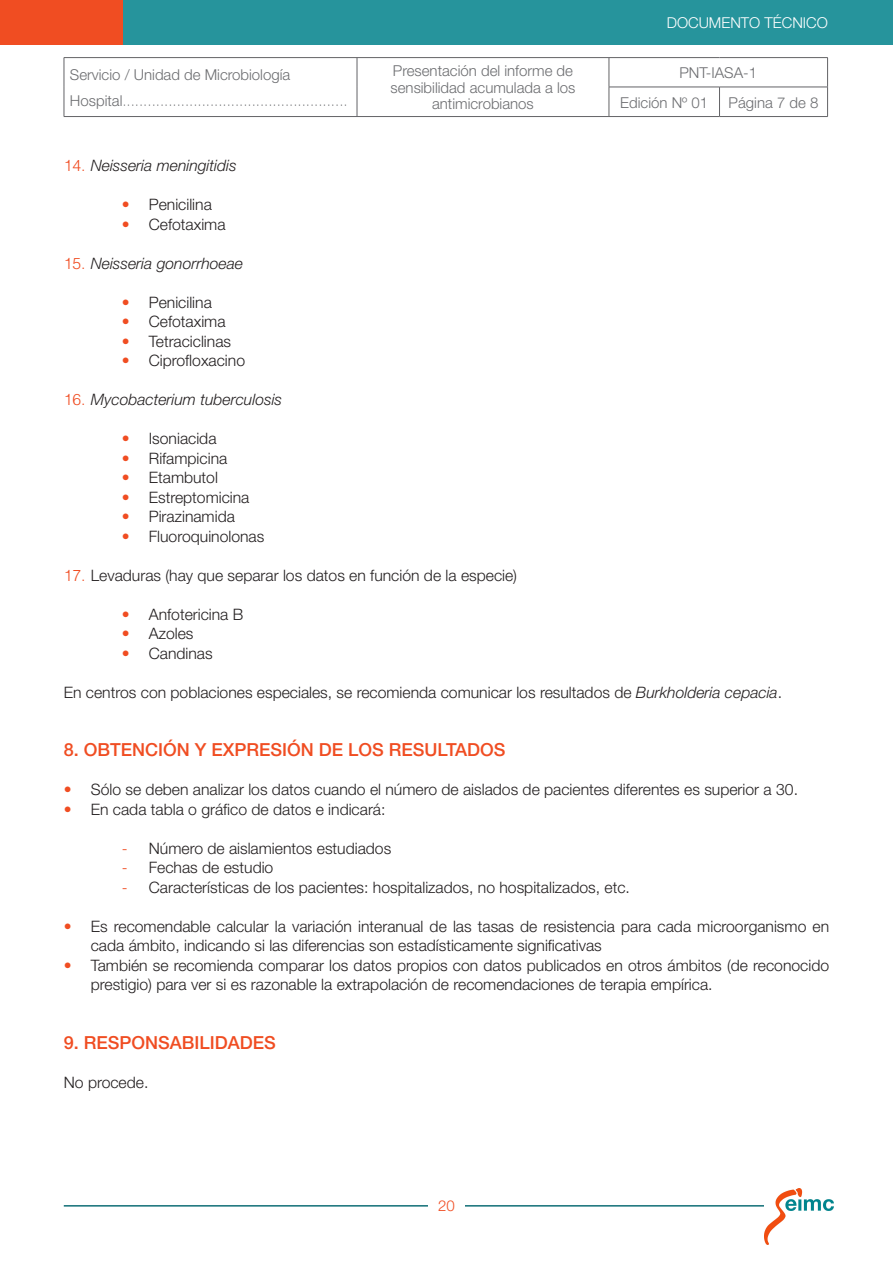
<style>
.page{position:relative;width:893px;height:1263px;background:#fff}
.page>*{position:absolute;margin:0;border:0;box-sizing:border-box;transform-origin:0 0}
.t1{font:500 18px "Helvetica Neue";color:#f04d22}
.t2{font:300 15.75px/19.5px "Helvetica Neue";color:#231f20}
.t3{font:italic 300 15.75px "Helvetica Neue";color:#231f20}
.t4{font:300 15px/16.5px "Helvetica Neue";color:#6c6d70;text-align:center}
.t5{font:100 15px/25.5px "Helvetica Neue";color:#6c6d70}
.t6{font:300 15px "Helvetica Neue";color:#fff}
.t7{font:300 15px "Helvetica Neue";color:#f04d22}
.s1{font-weight:300}
.s2{font-family:"Helvetica";font-style:normal;color:#f04d22}
.s3{font-family:"Helvetica";color:#f04d22}
.s4{font-style:italic}
.s5{color:#f04d22}
</style>
<div class="page">
<hr style="left:64px;top:1205px;width:769px;height:1px;background:#106e76">
<div style="left:428px;top:1192px;width:37px;height:26px;background:#fff"></div>
<div style="left:0;top:0;width:123px;height:45px;background:#f04d22"></div>
<div style="left:123px;top:0;width:770px;height:45px;background:#26949c"></div>
<img style="left:764px;top:1188px;width:69px;height:56px">
<hr style="left:64px;top:116px;width:293px;height:1px;background:#636366">
<hr style="left:64px;top:57px;width:293px;height:1px;background:#636366">
<hr style="left:357px;top:57px;width:252px;height:1px;background:#636366">
<svg style="left:64px;top:58px;width:1px;height:58px"></svg>
<svg style="left:357px;top:58px;width:1px;height:58px"></svg>
<hr style="left:609px;top:57px;width:110px;height:1px;background:#636366">
<hr style="left:719px;top:57px;width:109px;height:1px;background:#636366">
<hr style="left:609px;top:87px;width:110px;height:1px;background:#636366">
<svg style="left:609px;top:58px;width:1px;height:58px"></svg>
<hr style="left:719px;top:87px;width:109px;height:1px;background:#636366">
<svg style="left:719px;top:87px;width:1px;height:29px"></svg>
<svg style="left:827px;top:58px;width:1px;height:58px"></svg>
<hr style="left:357px;top:116px;width:252px;height:1px;background:#636366">
<hr style="left:609px;top:116px;width:110px;height:1px;background:#636366">
<hr style="left:719px;top:116px;width:109px;height:1px;background:#636366">
<p class="t6" style="left:667px;top:14px;width:163px">DOCUMENTO TÉCNICO</p>
<p class="t5" style="left:70px;top:62px;width:279px"><span class="s1">Servicio / Unidad de Microbiología<br>Hospital</span>......................................................</p>
<p class="t4" style="left:391px;top:63px;width:186px">Presentación del informe de sensibilidad acumulada a los antimicrobianos</p>
<p class="t4" style="left:620px;top:58px;width:138px;line-height:29.4px;text-align:left;text-indent:59px">PNT-IASA-1<br>Edición Nº 01</p>
<p class="t4" style="left:729px;top:94px;width:91px">Página 7 de 8</p>
<p class="t3" style="left:64px;top:156px;width:174px"><span class="s2">14.</span> Neisseria meningitidis</p>
<p class="t2" style="left:122px;top:194px;width:92px"><span class="s3">•</span> Penicilina</p>
<p class="t2" style="left:122px;top:214px;width:105px"><span class="s3">•</span> Cefotaxima</p>
<p class="t3" style="left:64px;top:254px;width:181px"><span class="s2">15.</span> Neisseria gonorrhoeae</p>
<p class="t2" style="left:122px;top:292px;width:92px"><span class="s3">•</span> Penicilina</p>
<p class="t2" style="left:122px;top:311px;width:105px"><span class="s3">•</span> Cefotaxima</p>
<p class="t2" style="left:122px;top:331px;width:111px"><span class="s3">•</span> Tetraciclinas</p>
<p class="t2" style="left:122px;top:350px;width:125px"><span class="s3">•</span> Ciprofloxacino</p>
<p class="t3" style="left:64px;top:390px;width:220px"><span class="s2">16.</span> Mycobacterium tuberculosis</p>
<p class="t2" style="left:122px;top:428px;width:96px"><span class="s3">•</span> Isoniacida</p>
<p class="t2" style="left:122px;top:448px;width:107px"><span class="s3">•</span> Rifampicina</p>
<p class="t2" style="left:122px;top:467px;width:98px"><span class="s3">•</span> Etambutol</p>
<p class="t2" style="left:122px;top:487px;width:129px"><span class="s3">•</span> Estreptomicina</p>
<p class="t2" style="left:122px;top:506px;width:115px"><span class="s3">•</span> Pirazinamida</p>
<p class="t2" style="left:122px;top:526px;width:144px"><span class="s3">•</span> Fluoroquinolonas</p>
<p class="t2" style="left:64px;top:565px;width:455px"><span class="s3">17.</span> Levaduras (hay que separar los datos en función de la especie)</p>
<p class="t2" style="left:122px;top:604px;width:123px"><span class="s3">•</span> Anfotericina B</p>
<p class="t2" style="left:122px;top:623px;width:73px"><span class="s3">•</span> Azoles</p>
<p class="t2" style="left:122px;top:643px;width:92px"><span class="s3">•</span> Candinas</p>
<p class="t2" style="left:64px;top:682px;width:720px">En centros con poblaciones especiales, se recomienda comunicar los resultados de <span class="s4">Burkholderia cepacia</span>.</p>
<p class="t1" style="left:64px;top:739px;width:33px">8. OBTENCIÓN</p>
<p class="t1" style="left:195px;top:739px;width:64px">Y EXPRESIÓN</p>
<p class="t1" style="left:319px;top:739px;width:42px">DE LOS</p>
<p class="t1" style="left:389px;top:739px;width:13px">RESULTADOS</p>
<p class="t2" style="left:64px;top:779px;width:736px"><span class="s3">•</span> Sólo se deben analizar los datos cuando el número de aislados de pacientes diferentes es superior a 30.</p>
<p class="t2" style="left:64px;top:799px;width:323px"><span class="s3">•</span> En cada tabla o gráfico de datos e indicará:</p>
<p class="t2" style="left:122px;top:838px;width:271px"><span class="s5">-</span> Número de aislamientos estudiados</p>
<p class="t2" style="left:122px;top:857px;width:153px"><span class="s5">-</span> Fechas de estudio</p>
<p class="t2" style="left:122px;top:877px;width:510px"><span class="s5">-</span> Características de los pacientes: hospitalizados, no hospitalizados, etc.</p>
<p class="t2" style="left:91px;top:916px;width:740px;text-indent:-27px"><span class="s3">•</span> Es recomendable calcular la variación interanual de las tasas de resistencia para cada microorganismo en cada ámbito, indicando si las diferencias son estadísticamente significativas</p>
<p class="t2" style="left:91px;top:955px;width:740px;text-indent:-27px"><span class="s3">•</span> También se recomienda comparar los datos propios con datos publicados en otros ámbitos (de reconocido prestigio) para ver si es razonable la extrapolación de recomendaciones de terapia empírica.</p>
<p class="t1" style="left:64px;top:1031px;width:33px">9. RES</p>
<p class="t1" style="left:119px;top:1031px;width:25px">PONSABILIDADES</p>
<p class="t2" style="left:64px;top:1072px;width:86px">No procede.</p>
<p class="t7" style="left:438px;top:1196px;width:18px">20</p>
</div>
